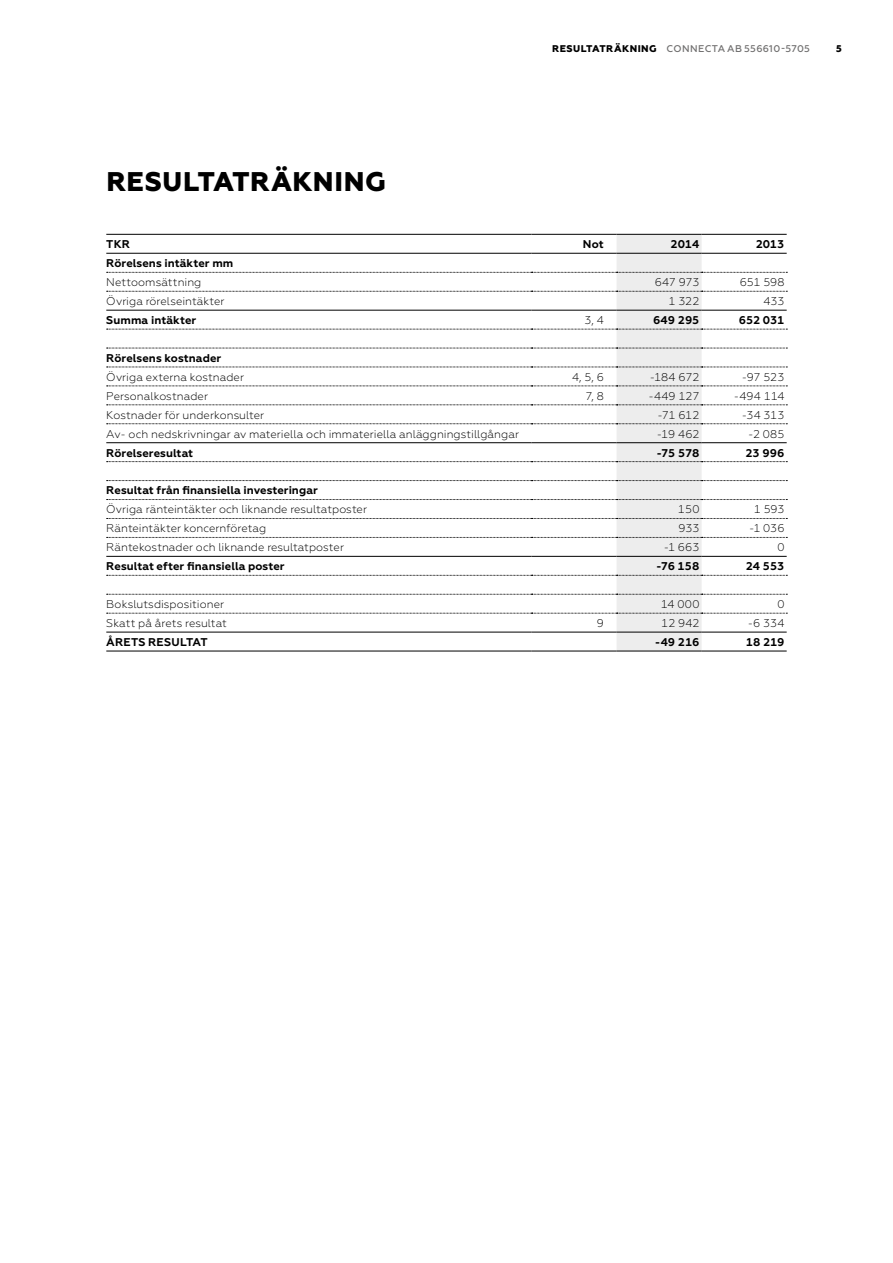
<style>
.page{position:relative;width:893px;height:1263px;background:#fff}
.page>*{position:absolute;margin:0;border:0;box-sizing:border-box;transform-origin:0 0}
.t1{font:800 27px "Geometria";letter-spacing:.02em;color:#000}
.t2{font:300 11.25px "Geometria";letter-spacing:.005em;color:#000}
.t3{font:700 11.25px "Geometria";letter-spacing:.005em;color:#000}
.t4{font:500 9.75px "Geometria";letter-spacing:.03em;color:#706f6f}
.t5{font:800 9.75px "Geometria";color:#000}
.s1{font-weight:800;color:#000}
</style>
<div class="page">
<hr style="left:106px;top:651px;width:425px;height:1px;background:#000">
<hr style="left:531px;top:651px;width:86px;height:1px;background:#000">
<hr style="left:617px;top:651px;width:85px;height:1px;background:#000">
<hr style="left:702px;top:651px;width:85px;height:1px;background:#000">
<hr style="left:106px;top:234px;width:425px;height:1px;background:#000">
<hr style="left:106px;top:253px;width:425px;height:1px;background:#000">
<hr style="left:106px;top:632px;width:425px;height:1px;background:#000">
<hr style="left:106px;top:310px;width:425px;height:1px;background:#000">
<hr style="left:106px;top:442px;width:425px;height:1px;background:#000">
<svg style="left:107px;top:234px;width:680px;height:417px"></svg>
<hr style="left:106px;top:556px;width:425px;height:1px;background:#000">
<hr style="left:531px;top:556px;width:86px;height:1px;background:#000">
<hr style="left:617px;top:556px;width:85px;height:1px;background:#000">
<hr style="left:702px;top:556px;width:85px;height:1px;background:#000">
<h1 class="t1" style="left:106px;top:166px;width:281px">RESULTATRÄKNING</h1>
<p class="t4" style="left:552px;top:43px;width:259px"><span class="s1">RESULTATRÄKNING</span> CONNECTA AB 556610-5705</p>
<p class="t5" style="left:836px;top:43px;width:7px">5</p>
<p class="t3" style="left:106px;top:238px;width:25px">TKR</p>
<p class="t3" style="left:583px;top:238px;width:22px">Not</p>
<p class="t3" style="left:671px;top:238px;width:30px">2014</p>
<p class="t3" style="left:756px;top:238px;width:30px">2013</p>
<p class="t3" style="left:106px;top:257px;width:129px">Rörelsens intäkter mm</p>
<p class="t2" style="left:106px;top:276px;width:97px">Nettoomsättning</p>
<p class="t2" style="left:655px;top:276px;width:46px">647 973</p>
<p class="t2" style="left:740px;top:276px;width:46px">651 598</p>
<p class="t2" style="left:106px;top:295px;width:120px">Övriga rörelseintäkter</p>
<p class="t2" style="left:669px;top:295px;width:32px">1 322</p>
<p class="t2" style="left:763px;top:295px;width:23px">433</p>
<p class="t3" style="left:106px;top:313px;width:91px">Summa intäkter</p>
<p class="t2" style="left:584px;top:314px;width:21px">3, 4</p>
<p class="t3" style="left:653px;top:313px;width:48px">649 295</p>
<p class="t3" style="left:739px;top:313px;width:47px">652 031</p>
<p class="t3" style="left:106px;top:351px;width:117px">Rörelsens kostnader</p>
<p class="t2" style="left:106px;top:370px;width:139px">Övriga externa kostnader</p>
<p class="t2" style="left:572px;top:370px;width:33px">4, 5, 6</p>
<p class="t2" style="left:650px;top:370px;width:51px">-184 672</p>
<p class="t2" style="left:742px;top:370px;width:44px">-97 523</p>
<p class="t2" style="left:106px;top:389px;width:103px">Personalkostnader</p>
<p class="t2" style="left:586px;top:389px;width:20px">7, 8</p>
<p class="t2" style="left:648px;top:389px;width:53px">-449 127</p>
<p class="t2" style="left:734px;top:389px;width:52px">-494 114</p>
<p class="t2" style="left:106px;top:408px;width:159px">Kostnader för underkonsulter</p>
<p class="t2" style="left:657px;top:408px;width:44px">-71 612</p>
<p class="t2" style="left:742px;top:408px;width:44px">-34 313</p>
<p class="t2" style="left:106px;top:427px;width:414px">Av- och nedskrivningar av materiella och immateriella anläggningstillgångar</p>
<p class="t2" style="left:657px;top:427px;width:44px">-19 462</p>
<p class="t2" style="left:748px;top:427px;width:38px">-2 085</p>
<p class="t3" style="left:106px;top:446px;width:88px">Rörelseresultat</p>
<p class="t3" style="left:657px;top:446px;width:44px">-75 578</p>
<p class="t3" style="left:745px;top:446px;width:41px">23 996</p>
<p class="t3" style="left:106px;top:484px;width:213px">Resultat från finansiella investeringar</p>
<p class="t2" style="left:106px;top:503px;width:262px">Övriga ränteintäkter och liknande resultatposter</p>
<p class="t2" style="left:678px;top:503px;width:23px">150</p>
<p class="t2" style="left:754px;top:503px;width:32px">1 593</p>
<p class="t2" style="left:106px;top:522px;width:161px">Ränteintäkter koncernföretag</p>
<p class="t2" style="left:679px;top:522px;width:22px">933</p>
<p class="t2" style="left:749px;top:522px;width:37px">-1 036</p>
<p class="t2" style="left:106px;top:541px;width:239px">Räntekostnader och liknande resultatposter</p>
<p class="t2" style="left:664px;top:541px;width:37px">-1 663</p>
<p class="t2" style="left:777px;top:541px;width:9px">0</p>
<p class="t3" style="left:106px;top:559px;width:180px">Resultat efter finansiella poster</p>
<p class="t3" style="left:656px;top:559px;width:45px">-76 158</p>
<p class="t3" style="left:746px;top:559px;width:40px">24 553</p>
<p class="t2" style="left:106px;top:598px;width:119px">Bokslutsdispositioner</p>
<p class="t2" style="left:661px;top:598px;width:40px">14 000</p>
<p class="t2" style="left:777px;top:598px;width:9px">0</p>
<p class="t2" style="left:106px;top:617px;width:122px">Skatt på årets resultat</p>
<p class="t2" style="left:597px;top:617px;width:9px">9</p>
<p class="t2" style="left:661px;top:617px;width:40px">12 942</p>
<p class="t2" style="left:748px;top:617px;width:38px">-6 334</p>
<p class="t3" style="left:106px;top:635px;width:103px">ÅRETS RESULTAT</p>
<p class="t3" style="left:655px;top:635px;width:46px">-49 216</p>
<p class="t3" style="left:746px;top:635px;width:40px">18 219</p>
</div>
